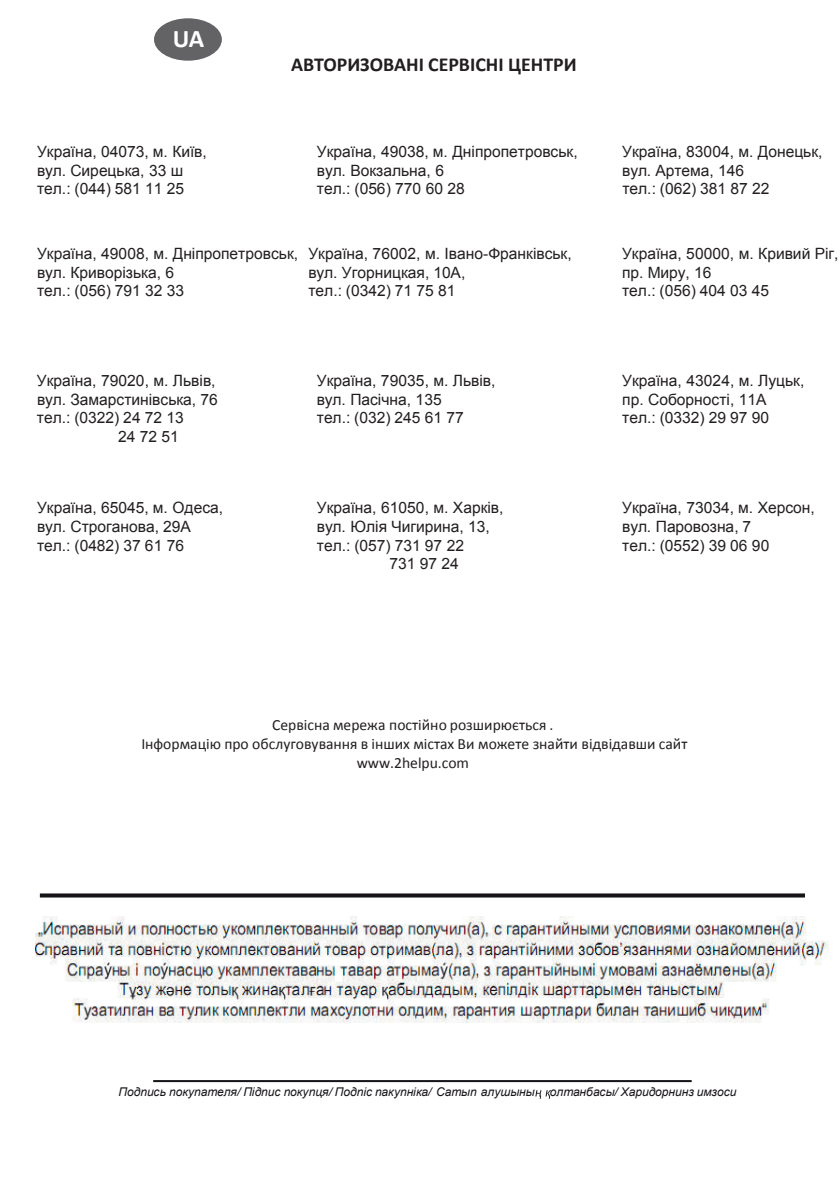
<style>
.page{position:relative;width:840px;height:1191px;background:#fff}
.page>*{position:absolute;margin:0;border:0;box-sizing:border-box;transform-origin:0 0}
.t1{font:700 25.4px "Calibri";color:#fff}
.t2{font:700 19.8px "Calibri";color:#231f20}
.t3{font:15.6px/18.6px "Arial";color:#231f20}
.t4{font:15.6px/19.2px "Calibri";color:#231f20;text-align:center}
.t5{font:italic 12px "Arial";letter-spacing:-.005em;color:#171419}
</style>
<div class="page">
<svg style="left:40px;top:893px;width:764px;height:4px;background:#312e33"></svg>
<hr style="left:153px;top:1080px;width:538px;height:2px;background:#171419">
<svg style="left:535px;top:1090px;width:15px;height:8px"></svg>
<div style="left:154px;top:18px;width:68px;height:43px;background:#636366;border-radius:50%"></div>
<img style="left:35px;top:916px;width:794px;height:107px">
<h1 class="t1" style="left:173px;top:24px;width:33px">UA</h1>
<p class="t3" style="left:37px;top:143px;width:171px">Україна, 04073, м. Київ, вул. Сирецька, 33 ш тел.: (044) 581 11 25</p>
<p class="t2" style="left:291px;top:52px;width:287px">АВТОРИЗОВАНІ СЕРВІСНІ ЦЕНТРИ</p>
<p class="t3" style="left:317px;top:143px;width:262px">Україна, 49038, м. Дніпропетровськ, вул. Вокзальна, 6<br>тел.: (056) 770 60 28</p>
<p class="t3" style="left:37px;top:244px;width:262px">Україна, 49008, м. Дніпропетровськ, вул. Криворізька, 6<br>тел.: (056) 791 32 33</p>
<p class="t3" style="left:308px;top:244px;width:265px">Україна, 76002, м. Івано-Франківськ,</p>
<p class="t3" style="left:308px;top:281px;width:148px">тел.: (0342) 71 75 81</p>
<p class="t3" style="left:308px;top:263px;width:158px">вул. Угорницкая, 10А,</p>
<p class="t3" style="left:37px;top:371px;width:180px">Україна, 79020, м. Львів,</p>
<p class="t3" style="left:118px;top:409px;width:67px;text-indent:-81px">тел.: (0322) 24 72 13<br>24 72 51</p>
<p class="t3" style="left:37px;top:390px;width:182px">вул. Замарстинівська, 76</p>
<p class="t3" style="left:316px;top:371px;width:180px">Україна, 79035, м. Львів, вул. Пасічна, 135<br>тел.: (032) 245 61 77</p>
<p class="t3" style="left:37px;top:498px;width:187px">Україна, 65045, м. Одеса, вул. Строганова, 29А тел.: (0482) 37 61 76</p>
<p class="t3" style="left:317px;top:498px;width:188px">Україна, 61050, м. Харків,</p>
<p class="t3" style="left:317px;top:517px;width:174px">вул. Юлія Чигирина, 13,</p>
<p class="t3" style="left:317px;top:536px;width:148px">тел.: (057) 731 97 22</p>
<p class="t3" style="left:389px;top:554px;width:71px">731 97 24</p>
<p class="t3" style="left:622px;top:143px;width:202px">Україна, 83004, м. Донецьк, вул. Артема, 146<br>тел.: (062) 381 87 22</p>
<p class="t3" style="left:621px;top:244px;width:218px">Україна, 50000, м. Кривий Ріг, пр. Миру, 16<br>тел.: (056) 404 03 45</p>
<p class="t3" style="left:622px;top:371px;width:183px">Україна, 43024, м. Луцьк, пр. Соборності, 11А<br>тел.: (0332) 29 97 90</p>
<p class="t3" style="left:622px;top:498px;width:194px">Україна, 73034, м. Херсон, вул. Паровозна, 7<br>тел.: (0552) 39 06 90</p>
<p class="t4" style="left:141px;top:715px;width:547px">Сервісна мережа постійно розширюється .<br>Інформацію про обслуговування в інших містах Ви можете знайти відвідавши сайт www.2helpu.com</p>
<p class="t5" style="left:118px;top:1084px;width:417px">Подnись nокуnателя/ Підnuс noкуnця/ Подnіс nакуnніка/ Саmыn алушыны</p>
<p class="t5" style="left:549px;top:1084px;width:188px">олmaнбасы/ Хaрuдорнuнз uмзосu</p>
</div>
